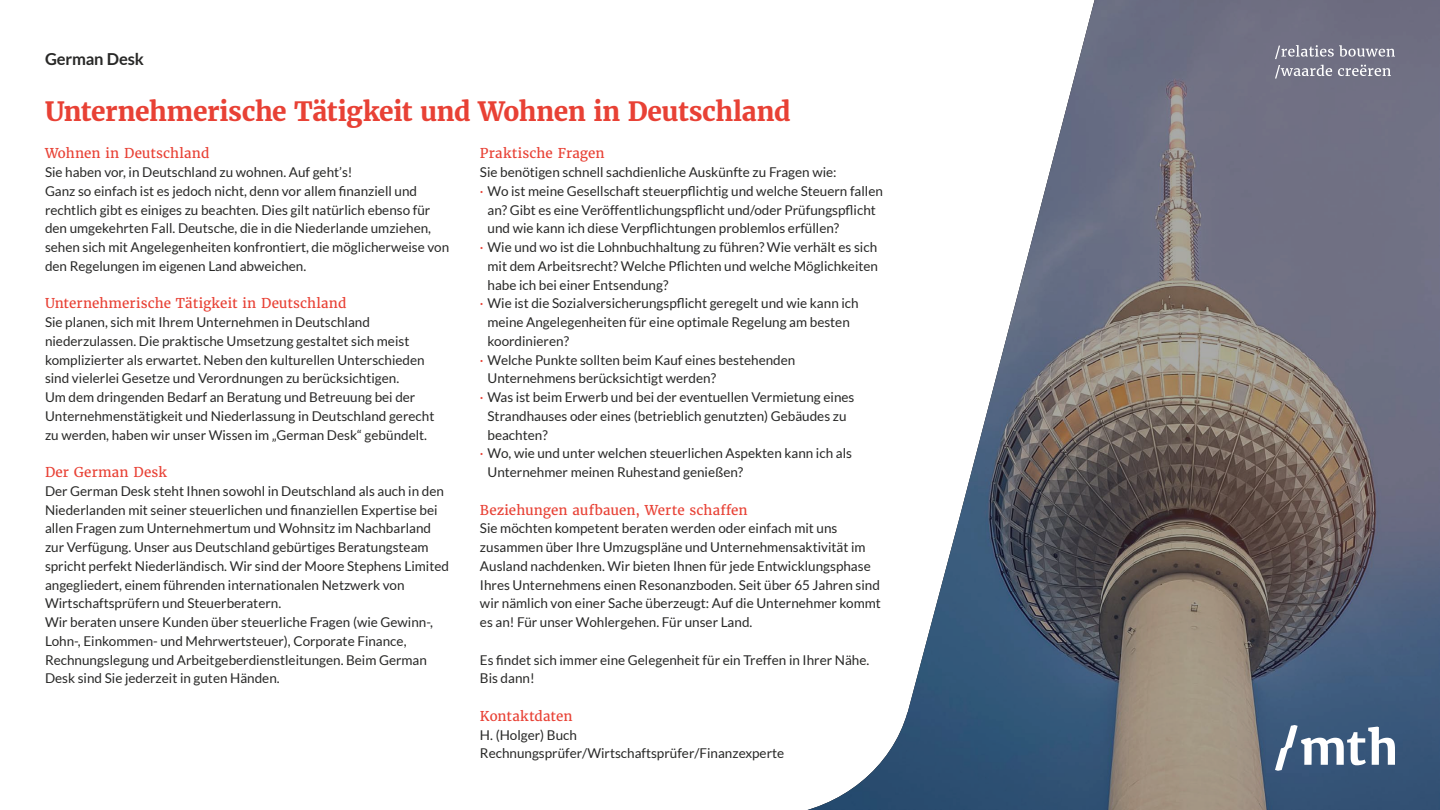
<style>
.page{position:relative;width:1440px;height:810px;background:#fff}
.page>*{position:absolute;margin:0;border:0;box-sizing:border-box;transform-origin:0 0}
.t1{font:700 26.25px "Merriweather";letter-spacing:-.015em;color:#e84135}
.t2{font:700 16.5px "Lato";letter-spacing:-.01em;color:#282827}
.t3{font:13.5px/18.8px "Lato";color:#282827}
.t4{font:13.5px "Merriweather";letter-spacing:.005em;color:#e84135}
.s1{color:#e84135}
</style>
<div class="page">
<img style="left:807px;top:0;width:633px;height:810px">
<svg style="left:1275px;top:725px;width:120px;height:46px"></svg>
<svg style="left:1275px;top:45px;width:120px;height:34px;background:#898999"></svg>
<p class="t2" style="left:45px;top:49px;width:100px">German Desk</p>
<h1 class="t1" style="left:45px;top:94px;width:747px">Unternehmerische Tätigkeit und Wohnen in Deutschland</h1>
<p class="t4" style="left:45px;top:145px;width:166px">Wohnen in Deutschland</p>
<p class="t3" style="left:45px;top:163px;width:406px">Sie haben vor, in Deutschland zu wohnen. Auf geht’s!<br>Ganz so einfach ist es jedoch nicht, denn vor allem finanziell und rechtlich gibt es einiges zu beachten. Dies gilt natürlich ebenso für den umgekehrten Fall. Deutsche, die in die Niederlande umziehen, sehen sich mit Angelegenheiten konfrontiert, die möglicherweise von den Regelungen im eigenen Land abweichen.</p>
<p class="t4" style="left:45px;top:295px;width:303px">Unternehmerische Tätigkeit in Deutschland</p>
<p class="t3" style="left:45px;top:313px;width:391px">Sie planen, sich mit Ihrem Unternehmen in Deutschland niederzulassen. Die praktische Umsetzung gestaltet sich meist komplizierter als erwartet. Neben den kulturellen Unterschieden sind vielerlei Gesetze und Verordnungen zu berücksichtigen.<br>Um dem dringenden Bedarf an Beratung und Betreuung bei der Unternehmenstätigkeit und Niederlassung in Deutschland gerecht zu werden, haben wir unser Wissen im „German Desk“ gebündelt.</p>
<p class="t4" style="left:45px;top:464px;width:123px">Der German Desk</p>
<p class="t3" style="left:45px;top:481px;width:406px">Der German Desk steht Ihnen sowohl in Deutschland als auch in den Niederlanden mit seiner steuerlichen und finanziellen Expertise bei allen Fragen zum Unternehmertum und Wohnsitz im Nachbarland zur Verfügung. Unser aus Deutschland gebürtiges Beratungsteam spricht perfekt Niederländisch. Wir sind der Moore Stephens Limited angegliedert, einem führenden internationalen Netzwerk von Wirtschaftsprüfern und Steuerberatern.<br>Wir beraten unsere Kunden über steuerliche Fragen (wie Gewinn-, Lohn-, Einkommen- und Mehrwertsteuer), Corporate Finance, Rechnungslegung und Arbeitgeberdienstleitungen. Beim German Desk sind Sie jederzeit in guten Händen.</p>
<p class="t4" style="left:480px;top:145px;width:126px">Praktische Fragen</p>
<p class="t3" style="left:480px;top:163px;width:358px">Sie benötigen schnell sachdienliche Auskünfte zu Fragen wie:</p>
<p class="t3" style="left:480px;top:181px;width:404px"><span class="s1">·</span> Wo ist meine Gesellschaft steuerpflichtig und welche Steuern fallen</p>
<p class="t3" style="left:488px;top:200px;width:390px">an? Gibt es eine Veröffentlichungspflicht und/oder Prüfungspflicht</p>
<p class="t3" style="left:488px;top:219px;width:353px">und wie kann ich diese Verpflichtungen problemlos erfüllen?</p>
<p class="t3" style="left:480px;top:238px;width:399px"><span class="s1">·</span> Wie und wo ist die Lohnbuchhaltung zu führen? Wie verhält es sich</p>
<p class="t3" style="left:488px;top:256px;width:392px">mit dem Arbeitsrecht? Welche Pflichten und welche Möglichkeiten</p>
<p class="t3" style="left:488px;top:275px;width:182px">habe ich bei einer Entsendung?</p>
<p class="t3" style="left:480px;top:294px;width:380px"><span class="s1">·</span> Wie ist die Sozialversicherungspflicht geregelt und wie kann ich</p>
<p class="t3" style="left:488px;top:313px;width:364px">meine Angelegenheiten für eine optimale Regelung am besten</p>
<p class="t3" style="left:488px;top:331px;width:83px">koordinieren?</p>
<p class="t3" style="left:480px;top:350px;width:317px"><span class="s1">·</span> Welche Punkte sollten beim Kauf eines bestehenden</p>
<p class="t3" style="left:488px;top:369px;width:230px">Unternehmens berücksichtigt werden?</p>
<p class="t3" style="left:480px;top:388px;width:376px"><span class="s1">·</span> Was ist beim Erwerb und bei der eventuellen Vermietung eines</p>
<p class="t3" style="left:488px;top:406px;width:361px">Strandhauses oder eines (betrieblich genutzten) Gebäudes zu</p>
<p class="t3" style="left:488px;top:425px;width:62px">beachten?</p>
<p class="t3" style="left:480px;top:444px;width:374px"><span class="s1">·</span> Wo, wie und unter welchen steuerlichen Aspekten kann ich als</p>
<p class="t3" style="left:488px;top:463px;width:257px">Unternehmer meinen Ruhestand genießen?</p>
<p class="t4" style="left:480px;top:501px;width:269px">Beziehungen aufbauen, Werte schaffen</p>
<p class="t3" style="left:480px;top:519px;width:403px">Sie möchten kompetent beraten werden oder einfach mit uns zusammen über Ihre Umzugspläne und Unternehmensaktivität im Ausland nachdenken. Wir bieten Ihnen für jede Entwicklungsphase Ihres Unternehmens einen Resonanzboden. Seit über 65 Jahren sind wir nämlich von einer Sache überzeugt: Auf die Unternehmer kommt es an! Für unser Wohlergehen. Für unser Land.</p>
<p class="t3" style="left:480px;top:650px;width:391px">Es findet sich immer eine Gelegenheit für ein Treffen in Ihrer Nähe.<br>Bis dann!</p>
<p class="t4" style="left:480px;top:708px;width:94px">Kontaktdaten</p>
<p class="t3" style="left:480px;top:725px;width:306px">H. (Holger) Buch<br>Rechnungsprüfer/Wirtschaftsprüfer/Finanzexperte</p>
</div>
